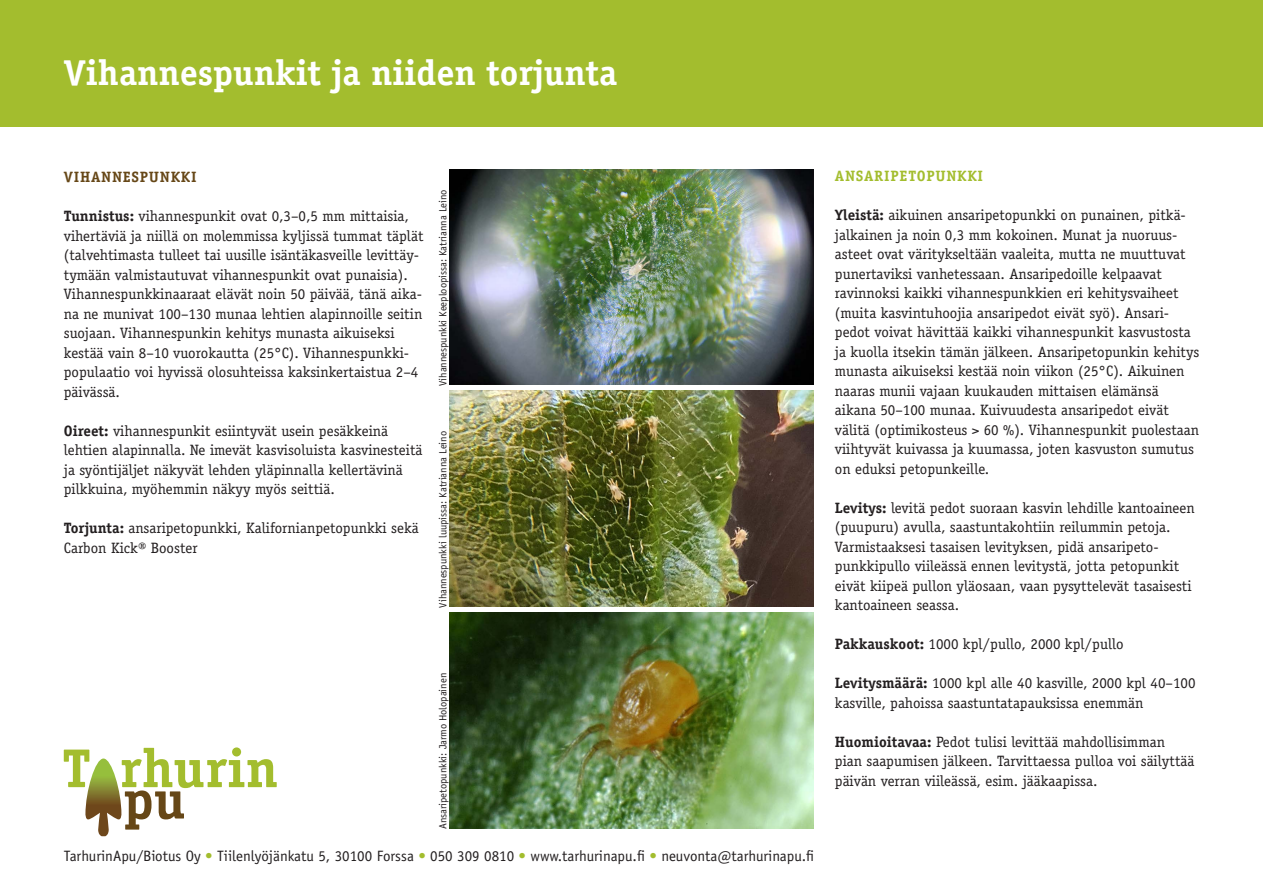
<style>
.page{position:relative;width:1263px;height:893px;background:#fff}
.page>*{position:absolute;margin:0;border:0;box-sizing:border-box;transform-origin:0 0}
.t1{font:700 36px "Officina Serif";color:#fff}
.t2{font:15px/19.5px "Officina Serif";color:#231f20}
.t3{font:15px "Officina Sans";color:#231f20}
.t4{font:700 15px "Officina Serif";letter-spacing:.05em;color:#a3bd2e}
.t5{font:700 15px "Officina Serif";letter-spacing:.05em;color:#664717}
.t6{font:10.5px "Officina Sans";color:#231f20}
.s1{font-weight:700}
.s2{color:#a3bd2e}
</style>
<div class="page">
<div style="left:0;top:0;width:1263px;height:127px;background:#a3bd2e"></div>
<img style="left:450px;top:169px;width:364px;height:216px">
<img style="left:449px;top:612px;width:365px;height:216px">
<svg style="left:64px;top:747px;width:213px;height:89px"></svg>
<img style="left:449px;top:391px;width:365px;height:216px">
<p class="t1" style="left:64px;top:50px;width:555px">Vihannespunkit ja niiden torjunta</p>
<p class="t5" style="left:64px;top:168px;width:134px">VIHANNESPUNKKI</p>
<p class="t2" style="left:64px;top:207px;width:361px"><span class="s1">Tunnistus:</span> vihannespunkit ovat 0,3–0,5 mm mittaisia, vihertäviä ja niillä on molemmissa kyljissä tummat täplät (talvehtimasta tulleet tai uusille isäntäkasveille levittäy&shy;tymään valmistautuvat vihannespunkit ovat punaisia).<br>Vihannespunkkinaaraat elävät noin 50 päivää, tänä aika&shy;na ne munivat 100–130 munaa lehtien alapinnoille seitin suojaan. Vihannespunkin kehitys munasta aikuiseksi kestää vain 8–10 vuorokautta (25°C). Vihannespunkki&shy;populaatio voi hyvissä olosuhteissa kaksinkertaistua 2–4 päivässä.</p>
<p class="t2" style="left:64px;top:421px;width:360px"><span class="s1">Oireet:</span> vihannespunkit esiintyvät usein pesäkkeinä lehtien alapinnalla. Ne imevät kasvisoluista kasvinesteitä ja syöntijäljet näkyvät lehden yläpinnalla kellertävinä pilkkuina, myöhemmin näkyy myös seittiä.</p>
<p class="t2" style="left:64px;top:519px;width:356px"><span class="s1">Torjunta:</span> ansaripetopunkki, Kalifornianpetopunkki sekä<br>Carbon Kick® Booster</p>
<p class="t6" style="left:437px;top:386px;width:198px;rotate:-90deg">Vihannespunkki Keeploopissa: Katrianna Leino</p>
<p class="t6" style="left:437px;top:608px;width:178px;rotate:-90deg">Vihannespunkki luupissa: Katrianna Leino</p>
<p class="t6" style="left:437px;top:829px;width:158px;rotate:-90deg">Ansaripetopunkki: Jarmo Holopainen</p>
<p class="t3" style="left:64px;top:847px;width:752px">TarhurinApu/Biotus Oy <span class="s2">•</span> Tiilenlyöjänkatu 5, 30100 Forssa <span class="s2">•</span> 050 309 0810 <span class="s2">•</span> www.tarhurinapu.fi <span class="s2">•</span> neuvonta@tarhurinapu.fi</p>
<p class="t4" style="left:835px;top:167px;width:150px">ANSARIPETOPUNKKI</p>
<p class="t2" style="left:835px;top:205px;width:366px"><span class="s1">Yleistä:</span> aikuinen ansaripetopunkki on punainen, pitkä&shy;jalkainen ja noin 0,3 mm kokoinen. Munat ja nuoruus&shy;asteet ovat väritykseltään vaaleita, mutta ne muuttuvat punertaviksi vanhetessaan. Ansaripedoille kelpaavat ravinnoksi kaikki vihannespunkkien eri kehitysvaiheet (muita kasvintuhoojia ansaripedot eivät syö). Ansari&shy;pedot voivat hävittää kaikki vihannespunkit kasvustosta ja kuolla itsekin tämän jälkeen. Ansaripetopunkin kehitys munasta aikuiseksi kestää noin viikon (25°C). Aikuinen naaras munii vajaan kuukauden mittaisen elämänsä aikana 50–100 munaa. Kuivuudesta ansaripedot eivät välitä (optimikosteus &gt; 60 %). Vihannespunkit puolestaan viihtyvät kuivassa ja kuumassa, joten kasvuston sumutus on eduksi petopunkeille.</p>
<p class="t2" style="left:835px;top:498px;width:361px"><span class="s1">Levitys:</span> levitä pedot suoraan kasvin lehdille kantoaineen (puupuru) avulla, saastuntakohtiin reilummin petoja.<br>Varmistaaksesi tasaisen levityksen, pidä ansaripeto&shy;punkkipullo viileässä ennen levitystä, jotta petopunkit eivät kiipeä pullon yläosaan, vaan pysyttelevät tasaisesti kantoaineen seassa.</p>
<p class="t2" style="left:835px;top:634px;width:290px"><span class="s1">Pakkauskoot:</span> 1000 kpl/pullo, 2000 kpl/pullo</p>
<p class="t2" style="left:835px;top:673px;width:362px"><span class="s1">Levitysmäärä:</span> 1000 kpl alle 40 kasville, 2000 kpl 40–100 kasville, pahoissa saastuntatapauksissa enemmän</p>
<p class="t2" style="left:835px;top:732px;width:361px"><span class="s1">Huomioitavaa:</span> Pedot tulisi levittää mahdollisimman pian saapumisen jälkeen. Tarvittaessa pulloa voi säilyttää päivän verran viileässä, esim. jääkaapissa.</p>
</div>
